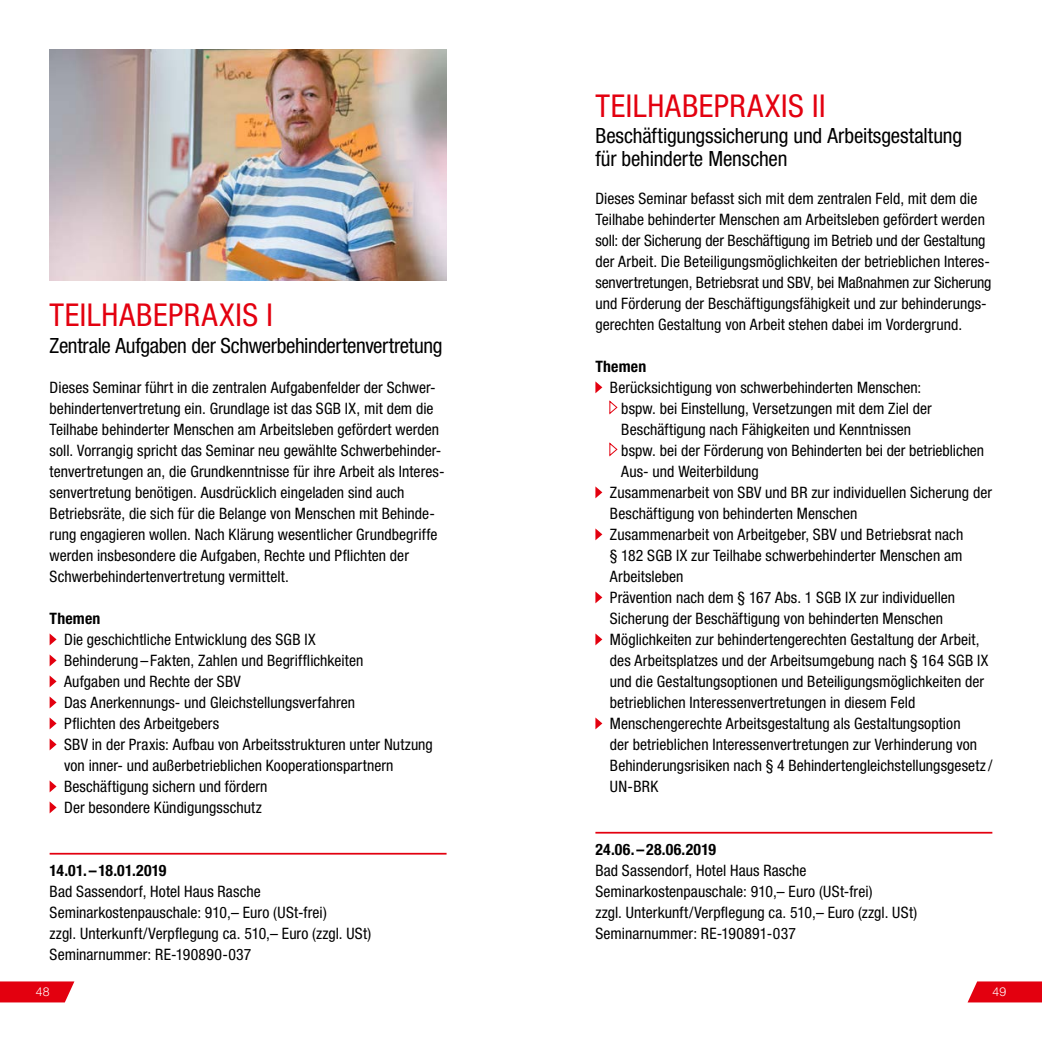
<style>
.page{position:relative;width:1042px;height:1042px;background:#fff}
.page>*{position:absolute;margin:0;border:0;box-sizing:border-box;transform-origin:0 0}
.t1{font:condensed 31.5px "Helvetica Neue LT Std";letter-spacing:.025em;color:#e3000f}
.t2{font:condensed 21px/22.8px "Helvetica Neue LT Std";letter-spacing:-.01em;color:#000}
.t3{font:condensed 15.75px/21px "Helvetica Neue LT Std";color:#000}
.t4{font:700 condensed 15.75px "Helvetica Neue LT Std";letter-spacing:.015em;color:#000}
.t5{font:300 12.25px "Helvetica Neue LT Std";color:#fff}
</style>
<div class="page">
<hr style="left:50px;top:853px;width:396px;height:1px;background:#e3000f">
<svg style="left:50px;top:634px;width:7px;height:11px"></svg>
<svg style="left:50px;top:655px;width:7px;height:11px"></svg>
<svg style="left:50px;top:676px;width:7px;height:11px"></svg>
<svg style="left:50px;top:697px;width:7px;height:11px"></svg>
<svg style="left:50px;top:718px;width:7px;height:11px"></svg>
<svg style="left:50px;top:739px;width:7px;height:11px"></svg>
<svg style="left:50px;top:781px;width:7px;height:11px"></svg>
<svg style="left:50px;top:802px;width:7px;height:11px"></svg>
<hr style="left:595px;top:832px;width:397px;height:1px;background:#e3000f">
<svg style="left:595px;top:381px;width:7px;height:12px"></svg>
<svg style="left:609px;top:400px;width:9px;height:15px"></svg>
<svg style="left:609px;top:442px;width:9px;height:15px"></svg>
<svg style="left:595px;top:486px;width:7px;height:12px"></svg>
<svg style="left:595px;top:528px;width:7px;height:12px"></svg>
<svg style="left:595px;top:591px;width:7px;height:12px"></svg>
<svg style="left:595px;top:633px;width:7px;height:12px"></svg>
<svg style="left:595px;top:717px;width:7px;height:12px"></svg>
<img style="left:50px;top:50px;width:396px;height:231px">
<svg style="left:0;top:981px;width:74px;height:21px;background:#e51421"></svg>
<svg style="left:967px;top:981px;width:75px;height:21px;background:#e51725"></svg>
<h1 class="t1" style="left:50px;top:297px;width:225px">TEILHABEPRAXIS I</h1>
<h2 class="t2" style="left:50px;top:334px;width:394px">Zentrale Aufgaben der Schwerbehindertenvertretung</h2>
<p class="t3" style="left:50px;top:377px;width:396px">Dieses Seminar führt in die zentralen Aufgabenfelder der Schwer&shy;behindertenvertretung ein. Grundlage ist das SGB IX, mit dem die Teilhabe behinderter Menschen am Arbeitsleben gefördert werden soll. Vorrangig spricht das Seminar neu gewählte Schwerbehinder&shy;tenvertretungen an, die Grundkenntnisse für ihre Arbeit als Interes&shy;senvertretung benötigen. Ausdrücklich eingeladen sind auch Betriebsräte, die sich für die Belange von Menschen mit Behinde&shy;rung engagieren wollen. Nach Klärung wesentlicher Grundbegriffe werden insbesondere die Aufgaben, Rechte und Pflichten der Schwerbehindertenvertretung vermittelt.</p>
<p class="t4" style="left:50px;top:609px;width:52px">Themen</p>
<p class="t3" style="left:64px;top:629px;width:370px">Die geschichtliche Entwicklung des SGB IX Behinderung–Fakten, Zahlen und Begrifflichkeiten<br>Aufgaben und Rechte der SBV<br>Das Anerkennungs- und Gleichstellungsverfahren<br>Pflichten des Arbeitgebers<br>SBV in der Praxis: Aufbau von Arbeitsstrukturen unter Nutzung von inner- und außerbetrieblichen Kooperationspartnern Beschäftigung sichern und fördern<br>Der besondere Kündigungsschutz</p>
<p class="t4" style="left:50px;top:861px;width:118px">14.01.–18.01.2019</p>
<p class="t3" style="left:50px;top:881px;width:323px">Bad Sassendorf, Hotel Haus Rasche Seminarkostenpauschale: 910,– Euro (USt-frei)<br>zzgl. Unterkunft/Verpflegung ca. 510,– Euro (zzgl. USt)<br>Seminarnummer: RE-190890-037</p>
<h1 class="t1" style="left:595px;top:87px;width:231px">TEILHABEPRAXIS II</h1>
<h2 class="t2" style="left:595px;top:124px;width:368px">Beschäftigungssicherung und Arbeitsgestaltung für behinderte Menschen</h2>
<p class="t3" style="left:595px;top:188px;width:398px">Dieses Seminar befasst sich mit dem zentralen Feld, mit dem die Teilhabe behinderter Menschen am Arbeitsleben gefördert werden soll: der Sicherung der Beschäftigung im Betrieb und der Gestaltung der Arbeit. Die Beteiligungsmöglichkeiten der betrieblichen Interes&shy;senvertretungen, Betriebsrat und SBV, bei Maßnahmen zur Sicherung und Förderung der Beschäftigungsfähigkeit und zur behinderungs&shy;gerechten Gestaltung von Arbeit stehen dabei im Vordergrund.</p>
<p class="t4" style="left:595px;top:357px;width:52px">Themen</p>
<p class="t3" style="left:610px;top:377px;width:313px">Berücksichtigung von schwerbehinderten Menschen:</p>
<p class="t3" style="left:621px;top:398px;width:312px">bspw. bei Einstellung, Versetzungen mit dem Ziel der</p>
<p class="t3" style="left:621px;top:419px;width:291px">Beschäftigung nach Fähigkeiten und Kenntnissen</p>
<p class="t3" style="left:621px;top:440px;width:364px">bspw. bei der Förderung von Behinderten bei der betrieblichen</p>
<p class="t3" style="left:621px;top:461px;width:139px">Aus- und Weiterbildung</p>
<p class="t3" style="left:610px;top:482px;width:384px">Zusammenarbeit von SBV und BR zur individuellen Sicherung der</p>
<p class="t3" style="left:610px;top:503px;width:249px">Beschäftigung von behinderten Menschen</p>
<p class="t3" style="left:610px;top:524px;width:355px">Zusammenarbeit von Arbeitgeber, SBV und Betriebsrat nach</p>
<p class="t3" style="left:610px;top:545px;width:354px">§ 182 SGB IX zur Teilhabe schwerbehinderter Menschen am</p>
<p class="t3" style="left:610px;top:566px;width:75px">Arbeitsleben</p>
<p class="t3" style="left:610px;top:587px;width:347px">Prävention nach dem § 167 Abs. 1 SGB IX zur individuellen</p>
<p class="t3" style="left:610px;top:608px;width:335px">Sicherung der Beschäftigung von behinderten Menschen</p>
<p class="t3" style="left:610px;top:629px;width:371px">Möglichkeiten zur behindertengerechten Gestaltung der Arbeit,</p>
<p class="t3" style="left:610px;top:650px;width:380px">des Arbeitsplatzes und der Arbeitsumgebung nach § 164 SGB IX</p>
<p class="t3" style="left:610px;top:671px;width:376px">und die Gestaltungsoptionen und Beteiligungsmöglichkeiten der</p>
<p class="t3" style="left:610px;top:692px;width:307px">betrieblichen Interessenvertretungen in diesem Feld</p>
<p class="t3" style="left:610px;top:713px;width:352px">Menschengerechte Arbeitsgestaltung als Gestaltungsoption</p>
<p class="t3" style="left:610px;top:734px;width:369px">der betrieblichen Interessenvertretungen zur Verhinderung von</p>
<p class="t3" style="left:610px;top:755px;width:384px">Behinderungsrisiken nach § 4 Behindertengleichstellungsgesetz/</p>
<p class="t3" style="left:610px;top:776px;width:50px">UN-BRK</p>
<p class="t4" style="left:595px;top:840px;width:122px">24.06.–28.06.2019</p>
<p class="t3" style="left:595px;top:860px;width:323px">Bad Sassendorf, Hotel Haus Rasche Seminarkostenpauschale: 910,– Euro (USt-frei)<br>zzgl. Unterkunft/Verpflegung ca. 510,– Euro (zzgl. USt)<br>Seminarnummer: RE-190891-037</p>
<p class="t5" style="left:36px;top:984px;width:15px">48</p>
<p class="t5" style="left:992px;top:984px;width:15px">49</p>
</div>
